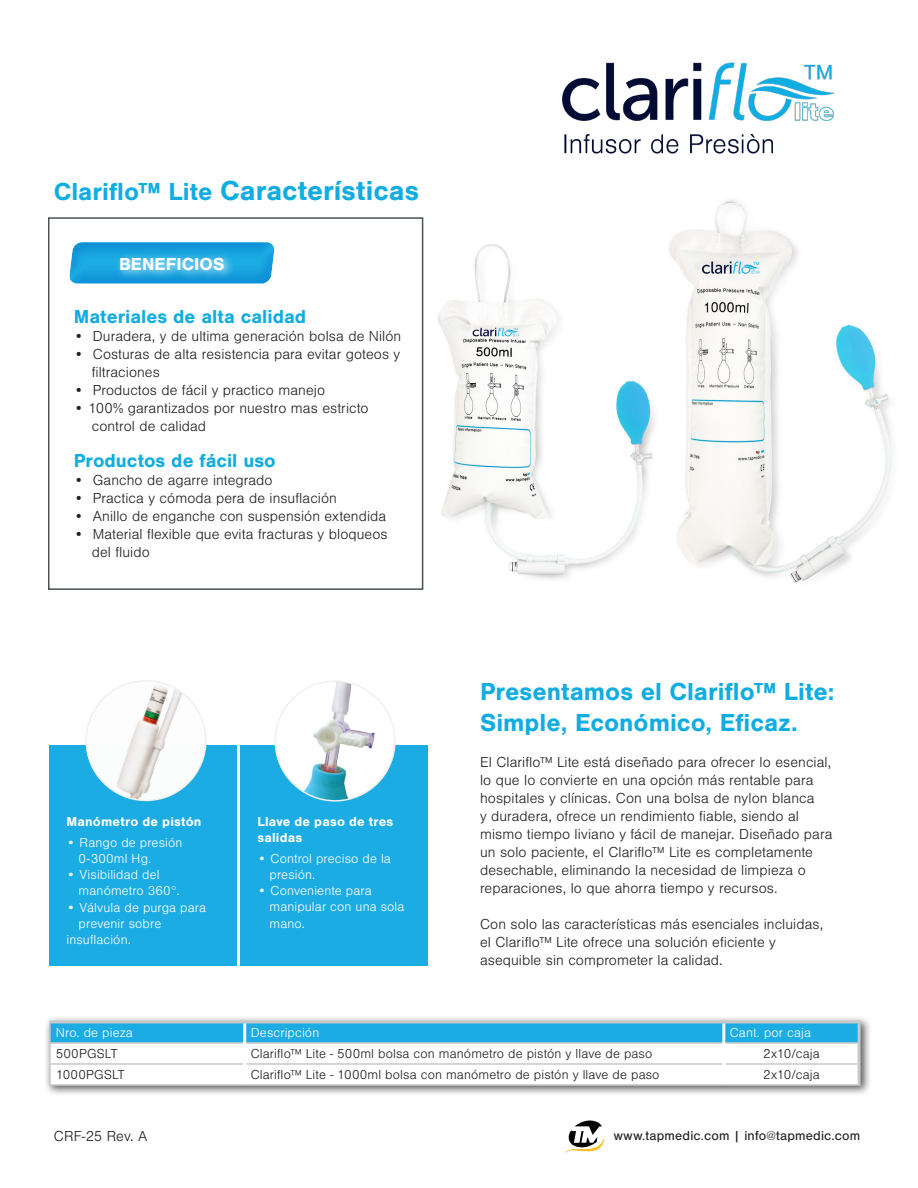
<style>
.page{position:relative;width:918px;height:1188px;background:#fff}
.page>*{position:absolute;margin:0;border:0;box-sizing:border-box;transform-origin:0 0}
.Title___Sidebar_1{font:700 28.5px "Nimbus San";color:#11ace2}
.Title___Sidebar_1-2{font:700 25.5px/30.6px "Nimbus San";color:#11ace2}
.t1{font:700 19.5px "Nimbus San";color:#11ace2}
.Title___Sidebar_1-3{font:700 18px "Nimbus San";letter-spacing:.005em;color:#fff}
.Title___Sidebar_1-4{font:300 15px/18px "Nimbus San";letter-spacing:.005em;color:#231f20}
.Title___Sidebar_1-5{font:300 13.5px "Nimbus San";letter-spacing:.01em;color:#fff}
.Title___Sidebar_1-6{font:300 13.5px "Nimbus San";letter-spacing:.01em;color:#231f20}
.Body_Text_10pts{font:700 13.5px/16.2px "Nimbus San";letter-spacing:.015em;color:#fff}
.t2{font:13.5px "Nimbus San";letter-spacing:.015em;color:#231f20}
.s1{font-size:25.5px}
</style>
<div class="page">
<svg style="left:566px;top:1120px;width:38px;height:33px"></svg>
<div style="left:48px;top:217px;width:375px;height:373px;border:2px solid #485354"></div>
<div style="left:240px;top:745px;width:187px;height:220px;background:#1bace3"></div>
<img style="left:275px;top:683px;width:120px;height:116px">
<div style="left:275px;top:680px;width:121px;height:122px;border:2px solid #f0f0f1;border-radius:50%"></div>
<div style="left:50px;top:745px;width:187px;height:220px;background:#1bace3"></div>
<img style="left:86px;top:681px;width:120px;height:119px;border-radius:60px">
<div style="left:85px;top:680px;width:122px;height:121px;border:2px solid #f0f0f1;border-radius:50%"></div>
<svg style="left:69px;top:242px;width:206px;height:42px;background:#26a4de"></svg>
<div style="left:115px;top:252px;width:120px;height:29px;background:#fff;opacity:.75"></div>
<div style="left:44px;top:1015px;width:828px;height:82px;background:#231f20;opacity:.75"></div>
<hr style="left:49px;top:1020px;width:196px;height:3px;background:#c7c8ca">
<hr style="left:245px;top:1020px;width:479px;height:3px;background:#c7c8ca">
<hr style="left:724px;top:1020px;width:137px;height:3px;background:#c7c8ca">
<hr style="left:858px;top:1023px;width:3px;height:20px;background:#c7c8ca">
<hr style="left:49px;top:1084px;width:196px;height:2px;background:#c7c8ca">
<hr style="left:245px;top:1084px;width:479px;height:2px;background:#c7c8ca">
<hr style="left:724px;top:1084px;width:137px;height:2px;background:#c7c8ca">
<hr style="left:858px;top:1043px;width:3px;height:21px;background:#c7c8ca">
<hr style="left:858px;top:1064px;width:3px;height:20px;background:#c7c8ca">
<svg style="left:49px;top:1022px;width:810px;height:63px"></svg>
<img style="left:437px;top:243px;width:218px;height:336px">
<img style="left:669px;top:200px;width:223px;height:383px">
<img style="left:562px;top:62px;width:273px;height:92px">
<p class="Title___Sidebar_1" style="left:54px;top:175px;width:367px"><span class="s1">Clariflo™ Lite</span> Características</p>
<p class="Title___Sidebar_1-3" style="left:119px;top:253px;width:107px">BENEFICIOS</p>
<p class="t1" style="left:74px;top:305px;width:234px">Materiales de alta calidad</p>
<p class="Title___Sidebar_1-4" style="left:74px;top:327px;width:329px">• Duradera, y de ultima generación bolsa de Nilón</p>
<p class="Title___Sidebar_1-4" style="left:92px;top:345px;width:310px;text-indent:-18px">• Costuras de alta resistencia para evitar goteos y filtraciones</p>
<p class="Title___Sidebar_1-4" style="left:74px;top:381px;width:253px">• Productos de fácil y practico manejo</p>
<p class="Title___Sidebar_1-4" style="left:74px;top:399px;width:296px">• 100% garantizados por nuestro mas estricto</p>
<p class="Title___Sidebar_1-4" style="left:92px;top:417px;width:116px">control de calidad</p>
<p class="t1" style="left:74px;top:449px;width:203px">Productos de fácil uso</p>
<p class="Title___Sidebar_1-4" style="left:74px;top:471px;width:200px">• Gancho de agarre integrado</p>
<p class="Title___Sidebar_1-4" style="left:74px;top:489px;width:265px">• Practica y cómoda pera de insuflación</p>
<p class="Title___Sidebar_1-4" style="left:74px;top:507px;width:314px">• Anillo de enganche con suspensión extendida</p>
<p class="Title___Sidebar_1-4" style="left:74px;top:525px;width:315px">• Material flexible que evita fracturas y bloqueos</p>
<p class="Title___Sidebar_1-4" style="left:92px;top:543px;width:60px">del fluido</p>
<p class="Body_Text_10pts" style="left:66px;top:814px;width:137px">Manómetro de pistón</p>
<p class="Title___Sidebar_1-5" style="left:66px;top:835px;width:117px">• Rango de presión</p>
<p class="Title___Sidebar_1-5" style="left:79px;top:851px;width:74px">0-300ml Hg.</p>
<p class="Title___Sidebar_1-5" style="left:66px;top:868px;width:95px">• Visibilidad del</p>
<p class="Title___Sidebar_1-5" style="left:79px;top:884px;width:103px">manómetro 360°.</p>
<p class="Title___Sidebar_1-5" style="left:66px;top:900px;width:141px">• Válvula de purga para</p>
<p class="Title___Sidebar_1-5" style="left:79px;top:916px;width:84px">prevenir sobre</p>
<p class="Title___Sidebar_1-5" style="left:66px;top:932px;width:66px">insuflación.</p>
<p class="Body_Text_10pts" style="left:257px;top:814px;width:138px">Llave de paso de tres salidas</p>
<p class="Title___Sidebar_1-5" style="left:257px;top:851px;width:135px">• Control preciso de la</p>
<p class="Title___Sidebar_1-5" style="left:270px;top:867px;width:47px">presión.</p>
<p class="Title___Sidebar_1-5" style="left:257px;top:884px;width:116px">• Conveniente para</p>
<p class="Title___Sidebar_1-5" style="left:270px;top:900px;width:137px">manipular con una sola</p>
<p class="Title___Sidebar_1-5" style="left:270px;top:916px;width:37px">mano.</p>
<p class="Title___Sidebar_1-2" style="left:480px;top:676px;width:356px">Presentamos el Clariflo™ Lite:<br>Simple, Económico, Eficaz.</p>
<p class="Title___Sidebar_1-4" style="left:480px;top:753px;width:354px">El Clariflo™ Lite está diseñado para ofrecer lo esencial, lo que lo convierte en una opción más rentable para hospitales y clínicas. Con una bolsa de nylon blanca<br>y duradera, ofrece un rendimiento fiable, siendo al mismo tiempo liviano y fácil de manejar. Diseñado para un solo paciente, el Clariflo™ Lite es completamente desechable, eliminando la necesidad de limpieza o reparaciones, lo que ahorra tiempo y recursos.</p>
<p class="Title___Sidebar_1-4" style="left:480px;top:915px;width:345px">Con solo las características más esenciales incluidas, el Clariflo™ Lite ofrece una solución eficiente y asequible sin comprometer la calidad.</p>
<p class="Title___Sidebar_1-5" style="left:56px;top:1025px;width:78px">Nro. de pieza</p>
<p class="Title___Sidebar_1-5" style="left:251px;top:1025px;width:70px">Descripción</p>
<p class="Title___Sidebar_1-5" style="left:730px;top:1025px;width:83px">Cant. por caja</p>
<p class="Title___Sidebar_1-6" style="left:56px;top:1046px;width:63px">500PGSLT</p>
<p class="Title___Sidebar_1-6" style="left:251px;top:1046px;width:403px">Clariflo™ Lite - 500ml bolsa con manómetro de pistón y llave de paso</p>
<p class="Title___Sidebar_1-6" style="left:763px;top:1046px;width:58px">2x10/caja</p>
<p class="Title___Sidebar_1-6" style="left:56px;top:1067px;width:70px">1000PGSLT</p>
<p class="Title___Sidebar_1-6" style="left:251px;top:1067px;width:410px">Clariflo™ Lite - 1000ml bolsa con manómetro de pistón y llave de paso</p>
<p class="Title___Sidebar_1-6" style="left:763px;top:1067px;width:58px">2x10/caja</p>
<p class="Title___Sidebar_1-4" style="left:54px;top:1128px;width:95px">CRF-25 Rev. A</p>
<p class="t2" style="left:614px;top:1128px;width:248px">www.tapmedic.com | info@tapmedic.com</p>
</div>
